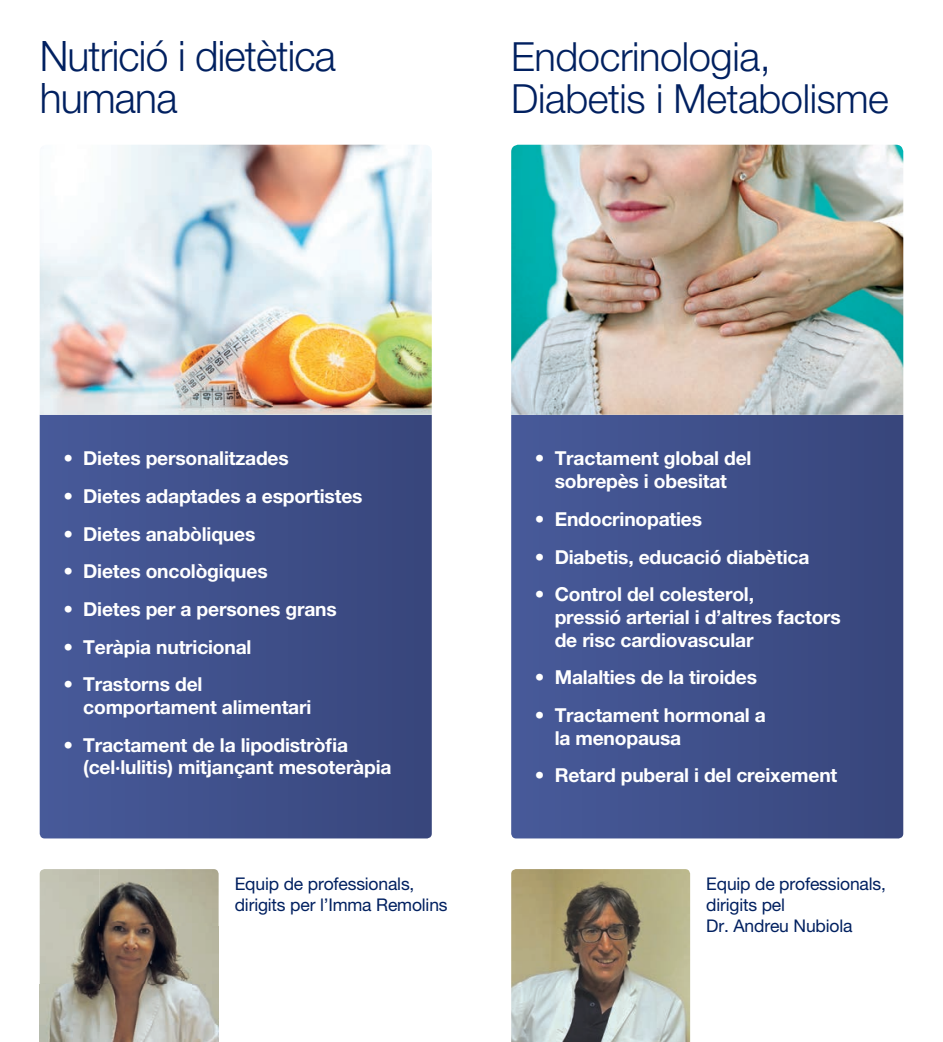
<style>
.page{position:relative;width:943px;height:1042px;background:#fff}
.page>*{position:absolute;margin:0;border:0;box-sizing:border-box;transform-origin:0 0}
.t1{font:300 42px/42px "Helvetica Neue LT Pro";letter-spacing:-.02em;color:#012060}
.t2{font:300 40.25px/42px "Helvetica Neue LT Pro";letter-spacing:-.01em;color:#012060}
.t3{font:700 19.25px/22.8px "Helvetica Neue LT Pro";letter-spacing:-.01em;color:#fff}
.t4{font:17.5px/21px "Helvetica Neue LT Pro";letter-spacing:-.01em;color:#012060}
</style>
<div class="page">
<img style="left:40px;top:869px;width:179px;height:173px">
<img style="left:511px;top:869px;width:179px;height:173px">
<svg style="left:40px;top:415px;width:392px;height:423px;background:#3f508a"></svg>
<svg style="left:511px;top:415px;width:392px;height:423px;background:#3f508a"></svg>
<img style="left:40px;top:145px;width:392px;height:270px">
<img style="left:511px;top:145px;width:392px;height:270px">
<h1 class="t1" style="left:40px;top:34px;width:298px">Nutrició i dietètica humana</h1>
<h2 class="t2" style="left:511px;top:35px;width:379px">Endocrinologia,<br>Diabetis i Metabolisme</h2>
<p class="t3" style="left:63px;top:447px;width:227px">• Dietes personalitzades</p>
<p class="t3" style="left:63px;top:484px;width:301px">• Dietes adaptades a esportistes</p>
<p class="t3" style="left:63px;top:522px;width:193px">• Dietes anabòliques</p>
<p class="t3" style="left:63px;top:560px;width:206px">• Dietes oncològiques</p>
<p class="t3" style="left:63px;top:597px;width:275px">• Dietes per a persones grans</p>
<p class="t3" style="left:63px;top:635px;width:190px">• Teràpia nutricional</p>
<p class="t3" style="left:83px;top:672px;width:230px;text-indent:-20px">• Trastorns del comportament alimentari</p>
<p class="t3" style="left:83px;top:733px;width:310px;text-indent:-20px">• Tractament de la lipodistròfia (cel·lulitis) mitjançant mesoteràpia</p>
<p class="t3" style="left:535px;top:447px;width:218px;text-align:center">• Tractament global del sobrepès i obesitat</p>
<p class="t3" style="left:535px;top:507px;width:169px">• Endocrinopaties</p>
<p class="t3" style="left:535px;top:545px;width:276px">• Diabetis, educació diabètica</p>
<p class="t3" style="left:554px;top:582px;width:288px;text-indent:-20px">• Control del colesterol,<br>pressió arterial i d’altres factors de risc cardiovascular</p>
<p class="t3" style="left:535px;top:665px;width:224px">• Malalties de la tiroides</p>
<p class="t3" style="left:554px;top:703px;width:213px;text-indent:-20px">• Tractament hormonal a la menopausa</p>
<p class="t3" style="left:535px;top:764px;width:304px">• Retard puberal i del creixement</p>
<p class="t4" style="left:235px;top:873px;width:214px">Equip de professionals, dirigits per l’Imma Remolins</p>
<p class="t4" style="left:706px;top:873px;width:181px">Equip de professionals, dirigits pel<br>Dr. Andreu Nubiola</p>
</div>
